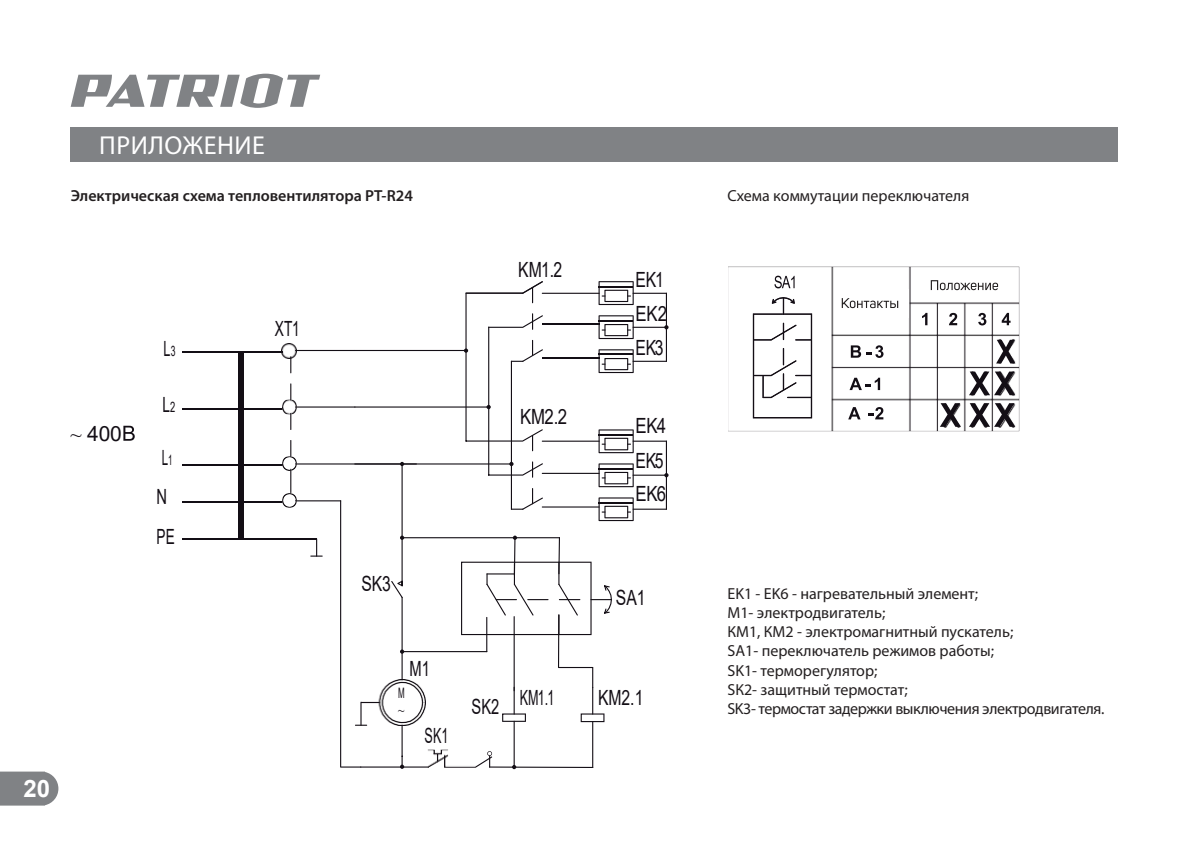
<style>
.page{position:relative;width:1192px;height:844px;background:#fff}
.page>*{position:absolute;margin:0;border:0;box-sizing:border-box;transform-origin:0 0}
.t1{font:26px "Myriad Pro";letter-spacing:.02em;color:#fff}
.t2{font:700 24px "Arial";color:#fff}
.t3{font:21px/34px "Arial";color:#130e15;scale:.75 1}
.t4{font:21px/34.2px "Arial";color:#130e15;text-align:justify;scale:.8 1}
.t5{font:21px "Arial";color:#130e15;scale:.7 1}
.t6{font:21px "Arial";color:#130e15;scale:.6 1}
.t7{font:21px "Arial";color:#130e15;scale:.65 1}
.t8{font:21px/39.6px "Arial";color:#130e15;scale:.55 1}
.t9{font:21px "Arial";color:#130e15}
.t10{font:16px/19.2px "Myriad Pro";color:#231f20}
.t11{font:600 16px "Myriad Pro";color:#231f20}
.t12{font:15.6px "Times New Roman";color:#130e15;scale:.75 1}
.t13{font:14.4px "Arial";color:#130e15;scale:.55 1}
.s1{font-family:"Times New Roman"}
.s2{font-size:14.4px}
</style>
<div class="page">
<svg style="left:0;top:772px;width:58px;height:34px;background:#888a8c"></svg>
<div style="left:71px;top:128px;width:1046px;height:34px;background:#808285"></div>
<svg style="left:71px;top:74px;width:249px;height:34px"></svg>
<img style="left:728px;top:267px;width:291px;height:164px">
<svg style="left:753px;top:297px;width:59px;height:121px"></svg>
<svg style="left:774px;top:276px;width:20px;height:12px"></svg>
<svg style="left:922px;top:313px;width:5px;height:12px"></svg>
<svg style="left:948px;top:313px;width:9px;height:12px"></svg>
<svg style="left:978px;top:313px;width:8px;height:12px"></svg>
<svg style="left:1001px;top:313px;width:9px;height:12px"></svg>
<svg style="left:996px;top:340px;width:19px;height:23px"></svg>
<svg style="left:969px;top:372px;width:46px;height:23px"></svg>
<svg style="left:939px;top:403px;width:22px;height:24px"></svg>
<svg style="left:969px;top:403px;width:46px;height:24px"></svg>
<div style="left:834px;top:289px;width:74px;height:28px;background:#fff"></div>
<svg style="left:841px;top:298px;width:57px;height:10px"></svg>
<div style="left:913px;top:272px;width:103px;height:28px;background:#fff"></div>
<svg style="left:930px;top:280px;width:68px;height:10px"></svg>
<div style="left:850px;top:344px;width:24px;height:17px;background:#fff"></div>
<div style="left:850px;top:374px;width:25px;height:21px;background:#fff"></div>
<div style="left:845px;top:405px;width:30px;height:21px;background:#fff"></div>
<svg style="left:850px;top:345px;width:33px;height:13px"></svg>
<svg style="left:849px;top:378px;width:31px;height:12px"></svg>
<svg style="left:848px;top:407px;width:12px;height:12px"></svg>
<svg style="left:868px;top:407px;width:15px;height:12px"></svg>
<hr style="left:354px;top:350px;width:113px;height:1px;background:#130e15">
<hr style="left:354px;top:406px;width:135px;height:2px;background:#130e15">
<hr style="left:354px;top:463px;width:158px;height:2px;background:#130e15">
<hr style="left:511px;top:361px;width:1px;height:149px;background:#130e15">
<hr style="left:542px;top:293px;width:57px;height:1px;background:#130e15">
<hr style="left:542px;top:441px;width:57px;height:1px;background:#130e15">
<hr style="left:542px;top:473px;width:57px;height:1px;background:#130e15">
<hr style="left:542px;top:506px;width:57px;height:2px;background:#130e15">
<svg style="left:598px;top:281px;width:35px;height:24px"></svg>
<svg style="left:598px;top:315px;width:35px;height:24px"></svg>
<svg style="left:598px;top:429px;width:35px;height:24px"></svg>
<svg style="left:598px;top:463px;width:35px;height:24px"></svg>
<svg style="left:598px;top:497px;width:35px;height:24px"></svg>
<hr style="left:632px;top:293px;width:35px;height:1px;background:#130e15">
<hr style="left:632px;top:327px;width:35px;height:1px;background:#130e15">
<hr style="left:632px;top:441px;width:35px;height:1px;background:#130e15">
<hr style="left:632px;top:475px;width:35px;height:1px;background:#130e15">
<hr style="left:632px;top:509px;width:35px;height:1px;background:#130e15">
<hr style="left:666px;top:293px;width:1px;height:35px;background:#130e15">
<hr style="left:666px;top:327px;width:1px;height:35px;background:#130e15">
<hr style="left:666px;top:441px;width:1px;height:35px;background:#130e15">
<hr style="left:666px;top:475px;width:1px;height:35px;background:#130e15">
<svg style="left:598px;top:349px;width:35px;height:24px"></svg>
<hr style="left:632px;top:361px;width:35px;height:1px;background:#130e15">
<hr style="left:360px;top:766px;width:69px;height:2px;background:#130e15">
<img style="left:361px;top:679px;width:64px;height:46px">
<hr style="left:401px;top:597px;width:1px;height:83px;background:#130e15">
<div style="left:340px;top:500px;width:21px;height:268px;background:#fff"></div>
<svg style="left:511px;top:488px;width:32px;height:22px"></svg>
<hr style="left:401px;top:725px;width:1px;height:32px;background:#130e15">
<img style="left:428px;top:750px;width:47px;height:18px">
<hr style="left:489px;top:766px;width:104px;height:2px;background:#130e15">
<svg style="left:355px;top:702px;width:12px;height:24px"></svg>
<svg style="left:580px;top:667px;width:24px;height:55px"></svg>
<hr style="left:592px;top:721px;width:1px;height:47px;background:#130e15">
<hr style="left:513px;top:616px;width:2px;height:75px;background:#130e15">
<svg style="left:502px;top:687px;width:24px;height:35px"></svg>
<hr style="left:513px;top:721px;width:2px;height:47px;background:#130e15">
<svg style="left:558px;top:614px;width:35px;height:54px"></svg>
<hr style="left:486px;top:617px;width:1px;height:35px;background:#130e15">
<hr style="left:401px;top:651px;width:86px;height:1px;background:#130e15">
<hr style="left:514px;top:537px;width:1px;height:39px;background:#130e15">
<hr style="left:401px;top:537px;width:159px;height:1px;background:#130e15">
<hr style="left:558px;top:537px;width:2px;height:37px;background:#130e15">
<svg style="left:461px;top:562px;width:151px;height:73px"></svg>
<img style="left:281px;top:343px;width:15px;height:15px">
<hr style="left:295px;top:350px;width:60px;height:1px;background:#130e15">
<hr style="left:295px;top:406px;width:60px;height:2px;background:#130e15">
<hr style="left:295px;top:463px;width:122px;height:2px;background:#130e15">
<hr style="left:295px;top:500px;width:46px;height:1px;background:#130e15">
<svg style="left:310px;top:538px;width:13px;height:19px"></svg>
<svg style="left:123px;top:426px;width:12px;height:15px"></svg>
<hr style="left:598px;top:286px;width:35px;height:2px;background:#130e15">
<hr style="left:598px;top:320px;width:35px;height:2px;background:#130e15">
<hr style="left:598px;top:353px;width:35px;height:2px;background:#130e15">
<hr style="left:542px;top:323px;width:57px;height:1px;background:#130e15">
<hr style="left:542px;top:357px;width:57px;height:2px;background:#130e15">
<hr style="left:598px;top:435px;width:35px;height:1px;background:#130e15">
<hr style="left:598px;top:469px;width:35px;height:1px;background:#130e15">
<hr style="left:598px;top:502px;width:35px;height:2px;background:#130e15">
<svg style="left:290px;top:356px;width:1px;height:17px"></svg>
<hr style="left:182px;top:351px;width:56px;height:2px;background:#130e15">
<hr style="left:239px;top:351px;width:43px;height:2px;background:#130e15">
<div style="left:238px;top:353px;width:6px;height:55px;background:#130e15"></div>
<hr style="left:182px;top:408px;width:56px;height:1px;background:#130e15">
<hr style="left:244px;top:408px;width:38px;height:1px;background:#130e15">
<div style="left:238px;top:409px;width:6px;height:56px;background:#130e15"></div>
<hr style="left:182px;top:465px;width:56px;height:1px;background:#130e15">
<hr style="left:244px;top:465px;width:38px;height:1px;background:#130e15">
<div style="left:238px;top:466px;width:6px;height:35px;background:#130e15"></div>
<hr style="left:182px;top:501px;width:56px;height:2px;background:#130e15">
<svg style="left:238px;top:501px;width:6px;height:2px"></svg>
<hr style="left:244px;top:501px;width:38px;height:2px;background:#130e15">
<hr style="left:182px;top:538px;width:56px;height:2px;background:#130e15">
<div style="left:238px;top:503px;width:6px;height:35px;background:#130e15"></div>
<hr style="left:239px;top:538px;width:43px;height:2px;background:#130e15">
<hr style="left:284px;top:538px;width:33px;height:2px;background:#130e15">
<img style="left:282px;top:400px;width:8px;height:14px">
<svg style="left:290px;top:383px;width:7px;height:47px"></svg>
<img style="left:282px;top:456px;width:15px;height:15px">
<svg style="left:290px;top:463px;width:7px;height:30px"></svg>
<svg style="left:290px;top:440px;width:1px;height:17px"></svg>
<img style="left:282px;top:493px;width:15px;height:15px">
<svg style="left:464px;top:281px;width:79px;height:197px"></svg>
<svg style="left:391px;top:462px;width:13px;height:136px"></svg>
<svg style="left:475px;top:751px;width:17px;height:17px"></svg>
<svg style="left:400px;top:756px;width:4px;height:13px"></svg>
<svg style="left:400px;top:649px;width:4px;height:5px"></svg>
<h1 class="t1" style="left:99px;top:133px;width:167px">ПРИЛОЖЕНИЕ</h1>
<p class="t11" style="left:71px;top:188px;width:344px">Электрическая схема тепловентилятора PT-R24</p>
<h3 class="t9" style="left:70px;top:421px;width:53px"><span class="s1">~</span> 400</h3>
<h3 class="t6" style="left:163px;top:337px;width:21px">L<span class="s2">3</span></h3>
<h3 class="t7" style="left:162px;top:393px;width:21px">L<span class="s2">2</span></h3>
<h3 class="t8" style="left:157px;top:437px;width:35px">L<span class="s2">1<br></span>N<br>PE</h3>
<h2 class="t2" style="left:23px;top:775px;width:28px">20</h2>
<h3 class="t7" style="left:275px;top:316px;width:40px">XT1</h3>
<h3 class="t3" style="left:361px;top:567px;width:41px">SK3</h3>
<h3 class="t5" style="left:409px;top:656px;width:31px">M1</h3>
<p class="t13" style="left:398px;top:685px;width:13px">M</p>
<p class="t12" style="left:398px;top:700px;width:10px">~</p>
<h3 class="t6" style="left:424px;top:723px;width:41px">SK1</h3>
<h3 class="t3" style="left:518px;top:253px;width:60px">KM1.2</h3>
<h3 class="t4" style="left:520px;top:399px;width:60px">KM2.2</h3>
<h3 class="t3" style="left:635px;top:263px;width:44px">EK1<br>EK2<br>EK3</h3>
<h3 class="t4" style="left:635px;top:408px;width:40px">EK4<br>EK5<br>EK6</h3>
<h3 class="t3" style="left:616px;top:581px;width:41px">SA1</h3>
<h3 class="t5" style="left:471px;top:685px;width:120px">SK2 KM1.1</h3>
<h3 class="t3" style="left:598px;top:681px;width:62px">KM2.1</h3>
<p class="t10" style="left:727px;top:186px;width:243px">Схема коммутации переключателя</p>
<p class="t10" style="left:727px;top:584px;width:378px">EK1 - EK6 - нагревательный элемент;<br>М1- электродвигатель;<br>КМ1, КМ2 - электромагнитный пускатель;<br>SA1- переключатель режимов работы;<br>SK1- терморегулятор;<br>SК2- защитный термостат;<br>SK3- термостат задержки выключения электродвигателя.</p>
</div>
